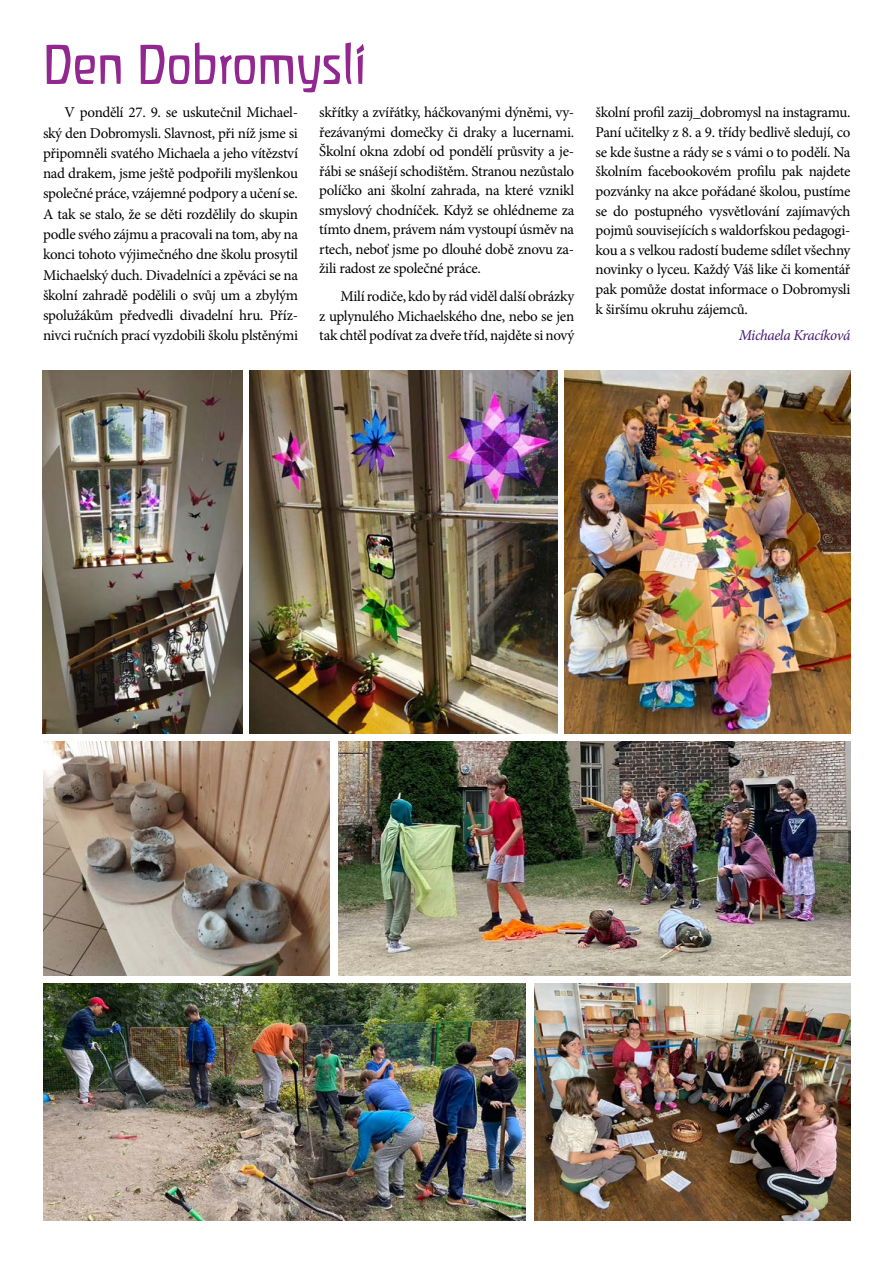
<style>
.page{position:relative;width:893px;height:1263px;background:#fff}
.page>*{position:absolute;margin:0;border:0;box-sizing:border-box;transform-origin:0 0}
.t1{font:57px "Liant";color:#92278f}
.t2{font:15px/20.2px "Minion Pro";letter-spacing:-.02em;color:#000;text-align:justify}
.t3{font:italic 15px "Minion Pro";letter-spacing:-.025em;color:#45196e}
</style>
<div class="page">
<img style="left:43px;top:984px;width:483px;height:236px">
<img style="left:338px;top:741px;width:512px;height:235px">
<img style="left:565px;top:370px;width:285px;height:364px">
<img style="left:534px;top:984px;width:316px;height:236px">
<img style="left:43px;top:741px;width:286px;height:235px">
<img style="left:249px;top:370px;width:308px;height:363px">
<img style="left:43px;top:370px;width:199px;height:364px">
<h1 class="t1" style="left:43px;top:34px;width:325px">Den Dobromysli</h1>
<p class="t2" style="left:43px;top:102px;width:256px;text-indent:21px">V pondělí 27. 9. se uskutečnil Michael&shy;ský den Dobromysli. Slavnost, při níž jsme si připomněli svatého Michaela a jeho vítězství nad drakem, jsme ještě podpořili myšlenkou společné práce, vzájemné podpory a učení se.<br>A tak se stalo, že se děti rozdělily do skupin podle svého zájmu a pracovali na tom, aby na konci tohoto výjimečného dne školu prosytil Michaelský duch. Divadelníci a zpěváci se na školní zahradě podělili o svůj um a zbylým spolužákům předvedli divadelní hru. Příz&shy;nivci ručních prací vyzdobili školu plstěnými</p>
<p class="t2" style="left:319px;top:103px;width:256px;line-height:19.5px">skřítky a zvířátky, háčkovanými dýněmi, vy&shy;řezávanými domečky či draky a lucernami.<br>Školní okna zdobí od pondělí průsvity a je&shy;řábi se snášejí schodištěm. Stranou nezůstalo políčko ani školní zahrada, na které vznikl smyslový chodníček. Když se ohlédneme za tímto dnem, právem nám vystoupí úsměv na rtech, neboť jsme po dlouhé době znovu za&shy;žili radost ze společné práce.</p>
<p class="t2" style="left:319px;top:287px;width:256px;line-height:19.5px;text-indent:21px">Milí rodiče, kdo by rád viděl další obrázky z uplynulého Michaelského dne, nebo se jen tak chtěl podívat za dveře tříd, najděte si nový</p>
<p class="t2" style="left:595px;top:103px;width:256px;line-height:19.6px">školní profil zazij_dobromysl na instagramu.<br>Paní učitelky z 8. a 9. třídy bedlivě sledují, co se kde šustne a rády se s vámi o to podělí. Na školním facebookovém profilu pak najdete pozvánky na akce pořádané školou, pustíme se do postupného vysvětlování zajímavých pojmů souvisejících s waldorfskou pedagogi&shy;kou a s velkou radostí budeme sdílet všechny novinky o lyceu. Každý Váš like či komentář pak pomůže dostat informace o Dobromysli k širšímu okruhu zájemců.</p>
<p class="t3" style="left:739px;top:325px;width:113px">Michaela Kracíková</p>
</div>
